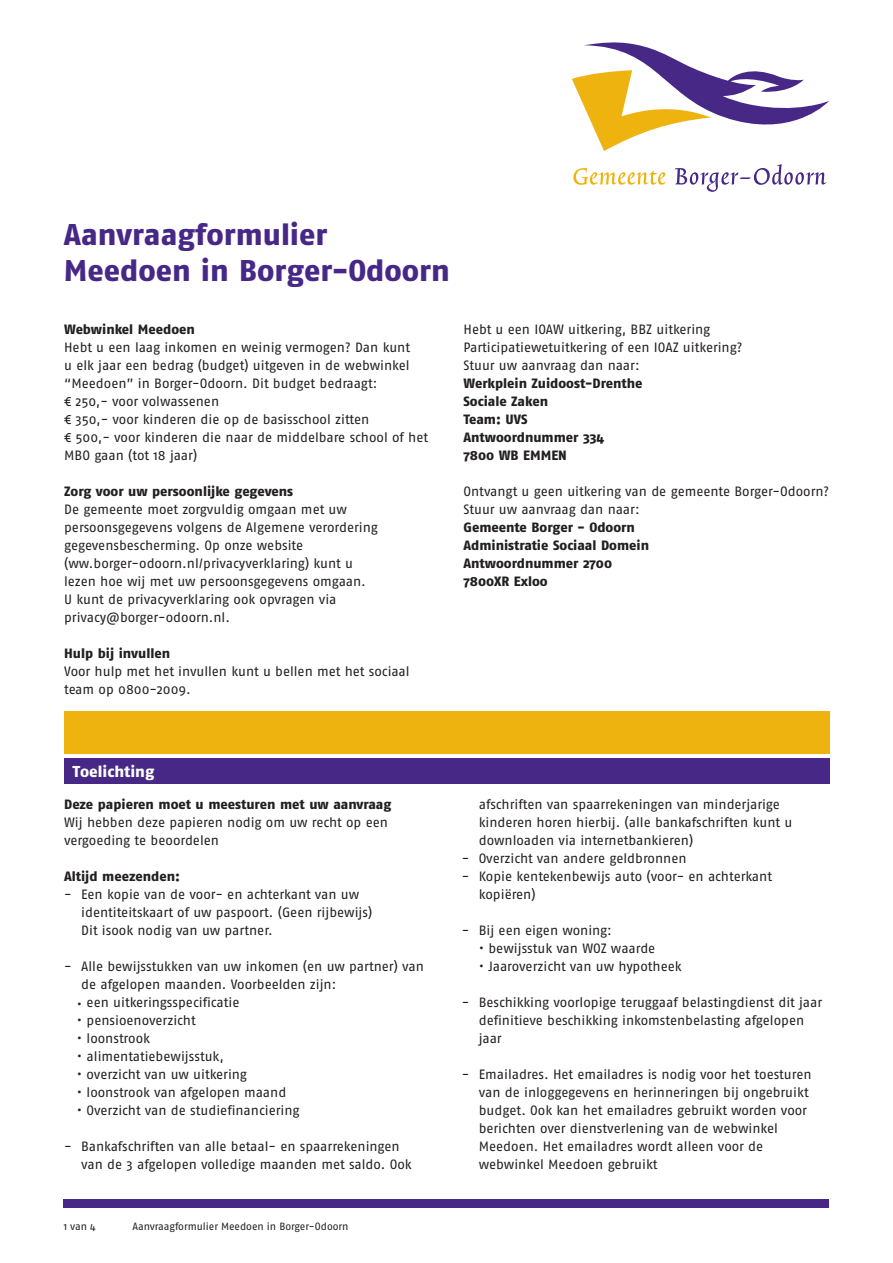
<style>
.page{position:relative;width:893px;height:1263px;background:#fff}
.page>*{position:absolute;margin:0;border:0;box-sizing:border-box;transform-origin:0 0}
.t1{font:800 30px/36px "Fago Pro";color:#472887}
.t2{font:800 15.75px "Fago Pro";color:#fff}
.t3{font:13.5px/18px "Fago Pro";letter-spacing:-.005em;color:#231f20}
.t4{font:800 13.5px/18px "Fago Pro";color:#231f20}
.t5{font:10.5px "Fago Pro";letter-spacing:-.005em;color:#231f20}
</style>
<div class="page">
<svg style="left:572px;top:43px;width:257px;height:108px"></svg>
<svg style="left:573px;top:168px;width:93px;height:17px"></svg>
<svg style="left:674px;top:164px;width:152px;height:28px"></svg>
<div style="left:64px;top:1199px;width:765px;height:9px;background:#472887"></div>
<div style="left:64px;top:758px;width:766px;height:26px;background:#472887"></div>
<div style="left:64px;top:712px;width:766px;height:42px;background:#efb310"></div>
<h1 class="t1" style="left:64px;top:217px;width:388px">Aanvraagformulier<br>Meedoen in Borger-Odoorn</h1>
<p class="t4" style="left:64px;top:320px;width:132px">Webwinkel Meedoen</p>
<p class="t3" style="left:64px;top:338px;width:365px">Hebt u een laag inkomen en weinig vermogen? Dan kunt<br>u elk jaar een bedrag (budget) uitgeven in de webwinkel “Meedoen” in Borger-Odoorn. Dit budget bedraagt:<br>€ 250,- voor volwassenen<br>€ 350,- voor kinderen die op de basisschool zitten<br>€ 500,- voor kinderen die naar de middelbare school of het MBO gaan (tot 18 jaar)</p>
<p class="t4" style="left:64px;top:482px;width:231px">Zorg voor uw persoonlijke gegevens</p>
<p class="t3" style="left:64px;top:500px;width:315px">De gemeente moet zorgvuldig omgaan met uw persoonsgegevens volgens de Algemene verordering gegevensbescherming. Op onze website (ww.borger-odoorn.nl/privacyverklaring) kunt u lezen hoe wij met uw persoonsgegevens omgaan.<br>U kunt de privacyverklaring ook opvragen via privacy@borger-odoorn.nl.</p>
<p class="t4" style="left:64px;top:644px;width:108px">Hulp bij invullen</p>
<p class="t3" style="left:64px;top:662px;width:347px">Voor hulp met het invullen kunt u bellen met het sociaal team op 0800-2009.</p>
<p class="t3" style="left:463px;top:320px;width:280px">Hebt u een IOAW uitkering, BBZ uitkering<br>Participatiewetuitkering of een IOAZ uitkering?<br>Stuur uw aanvraag dan naar:</p>
<p class="t4" style="left:463px;top:374px;width:181px">Werkplein Zuidoost-Drenthe<br>Sociale Zaken<br>Team: UVS<br>Antwoordnummer 334<br>7800 WB EMMEN</p>
<p class="t3" style="left:463px;top:482px;width:367px">Ontvangt u geen uitkering van de gemeente Borger-Odoorn?<br>Stuur uw aanvraag dan naar:</p>
<p class="t4" style="left:463px;top:518px;width:187px">Gemeente Borger - Odoorn<br>Administratie Sociaal Domein<br>Antwoordnummer 2700<br>7800XR Exloo</p>
<p class="t2" style="left:73px;top:762px;width:83px">Toelichting</p>
<p class="t4" style="left:64px;top:795px;width:329px">Deze papieren moet u meesturen met uw aanvraag</p>
<p class="t3" style="left:64px;top:813px;width:325px">Wij hebben deze papieren nodig om uw recht op een vergoeding te beoordelen</p>
<p class="t4" style="left:64px;top:867px;width:117px">Altijd meezenden:</p>
<p class="t3" style="left:81px;top:885px;width:293px;text-indent:-17px">- Een kopie van de voor- en achterkant van uw identiteitskaart of uw paspoort. (Geen rijbewijs)<br>Dit isook nodig van uw partner.</p>
<p class="t3" style="left:81px;top:957px;width:344px;text-indent:-17px">- Alle bewijsstukken van uw inkomen (en uw partner) van de afgelopen maanden. Voorbeelden zijn:</p>
<p class="t3" style="left:77px;top:993px;width:164px">• een uitkeringsspecificatie</p>
<p class="t3" style="left:77px;top:1011px;width:120px">• pensioenoverzicht</p>
<p class="t3" style="left:77px;top:1029px;width:75px">• loonstrook</p>
<p class="t3" style="left:77px;top:1047px;width:148px">• alimentatiebewijsstuk,</p>
<p class="t3" style="left:77px;top:1065px;width:172px">• overzicht van uw uitkering</p>
<p class="t3" style="left:77px;top:1083px;width:211px">• loonstrook van afgelopen maand</p>
<p class="t3" style="left:77px;top:1101px;width:224px">• Overzicht van de studiefinanciering</p>
<p class="t3" style="left:81px;top:1137px;width:332px;text-indent:-17px">- Bankafschriften van alle betaal- en spaarrekeningen van de 3 afgelopen volledige maanden met saldo. Ook</p>
<p class="t5" style="left:64px;top:1220px;width:33px">1 van 4</p>
<p class="t5" style="left:133px;top:1220px;width:218px">Aanvraagformulier Meedoen in Borger-Odoorn</p>
<p class="t3" style="left:479px;top:795px;width:315px">afschriften van spaarrekeningen van minderjarige kinderen horen hierbij. (alle bankafschriften kunt u downloaden via internetbankieren)</p>
<p class="t3" style="left:462px;top:849px;width:226px">- Overzicht van andere geldbronnen</p>
<p class="t3" style="left:479px;top:867px;width:295px;text-indent:-17px">- Kopie kentekenbewijs auto (voor- en achterkant kopiëren)</p>
<p class="t3" style="left:462px;top:921px;width:152px">- Bij een eigen woning:</p>
<p class="t3" style="left:479px;top:939px;width:178px">• bewijsstuk van WOZ waarde</p>
<p class="t3" style="left:479px;top:957px;width:205px">• Jaaroverzicht van uw hypotheek</p>
<p class="t3" style="left:479px;top:993px;width:345px;text-indent:-17px">- Beschikking voorlopige teruggaaf belastingdienst dit jaar definitieve beschikking inkomstenbelasting afgelopen jaar</p>
<p class="t3" style="left:479px;top:1065px;width:334px;text-indent:-17px">- Emailadres. Het emailadres is nodig voor het toesturen van de inloggegevens en herinneringen bij ongebruikt budget. Ook kan het emailadres gebruikt worden voor berichten over dienstverlening van de webwinkel Meedoen. Het emailadres wordt alleen voor de webwinkel Meedoen gebruikt</p>
</div>
